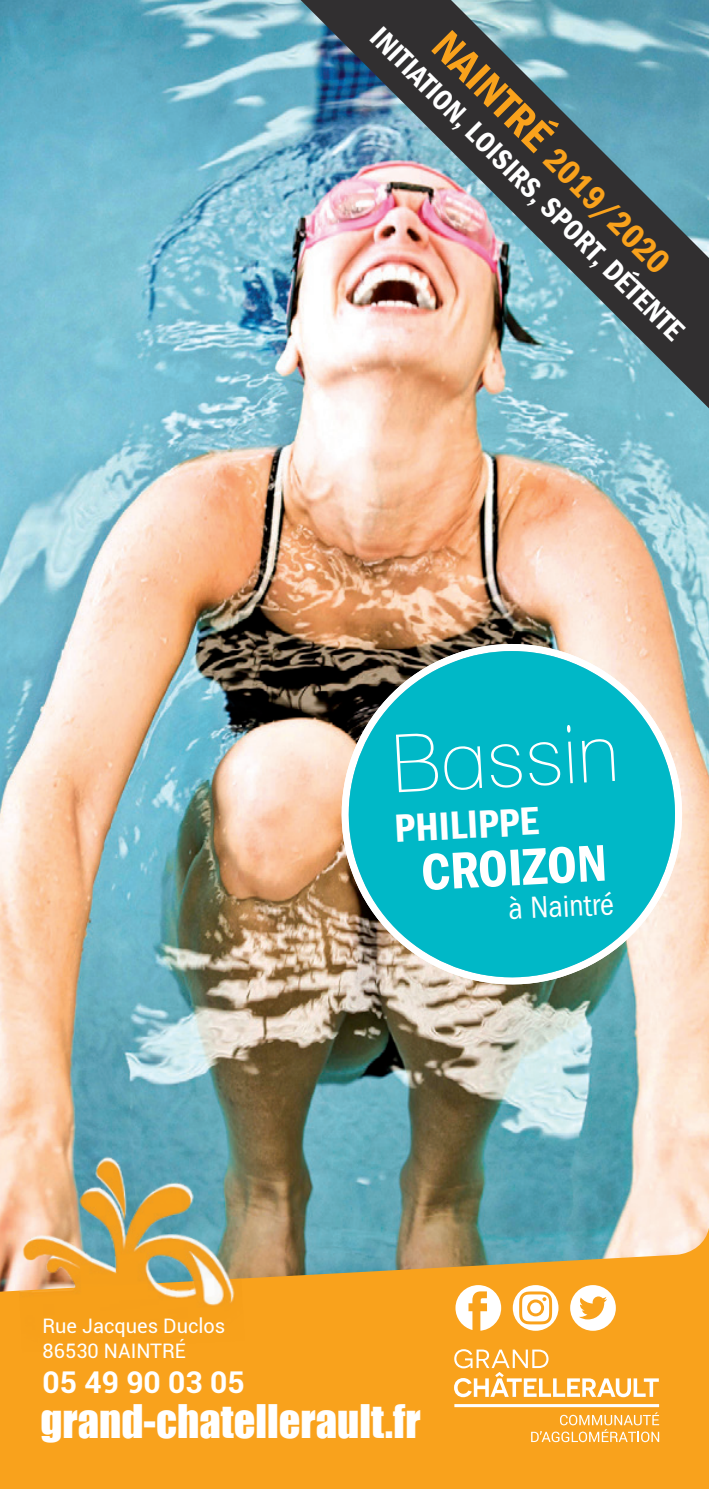
<style>
.page{position:relative;width:709px;height:1489px;background:#fff}
.page>*{position:absolute;margin:0;border:0;box-sizing:border-box;transform-origin:0 0}
.t1{font:condensed 80px "Lane";color:#fff}
.t2{font:600 condensed 53.5px "Franklin Gothic LT";color:#fff}
.t3{font:42.5px "Impact";color:#fff}
.t4{font:600 condensed 40.5px "Franklin Gothic LT";color:#fff}
.t5{font:600 condensed 35px "Franklin Gothic LT";color:#f9a21c}
.t6{font:condensed 31.5px "Franklin Gothic LT";color:#fff}
.t7{font:600 condensed 30px "Franklin Gothic LT";color:#fff}
.t8{font:700 30px "Roboto";color:#fff}
.t9{font:20px/25px "Roboto";color:#fff}
.s1{font-size:44.5px}
</style>
<div class="page">
<img style="left:0;top:0;width:709px;height:1227px">
<svg style="left:0;top:1227px;width:709px;height:261px;background:#eaa22d"></svg>
<img style="left:11px;top:1137px;width:234px;height:214px">
<svg style="left:454px;top:1348px;width:205px;height:48px"></svg>
<svg style="left:531px;top:1412px;width:128px;height:29px;background:#fab449"></svg>
<hr style="left:454px;top:1403px;width:205px;height:3px;background:#fff">
<svg style="left:513px;top:1284px;width:45px;height:46px"></svg>
<svg style="left:570px;top:1284px;width:46px;height:46px"></svg>
<svg style="left:455px;top:1284px;width:46px;height:46px"></svg>
<img style="left:300px;top:0;width:409px;height:408px">
<img style="left:319px;top:621px;width:385px;height:23px">
<img style="left:319px;top:644px;width:385px;height:363px">
<img style="left:327px;top:629px;width:369px;height:22px">
<svg style="left:327px;top:651px;width:369px;height:347px;background:#43b6ba"></svg>
<p class="t7" style="left:387px;top:20px;width:431px;rotate:45deg">INITIATION, LOISIRS, SPORT, DÉTENTE</p>
<p class="t5" style="left:452px;top:27px;width:322px;rotate:45deg"><span class="s1">NAINTRÉ</span> 2019/2020</p>
<h1 class="t1" style="left:388px;top:715px;width:230px;rotate:-3deg">Bassin</h1>
<h3 class="t4" style="left:393px;top:805px;width:146px;rotate:-3deg">PHILIPPE</h3>
<h2 class="t2" style="left:419px;top:841px;width:187px;rotate:-3deg">CROIZON</h2>
<p class="t6" style="left:507px;top:891px;width:107px;rotate:-3deg">à Naintré</p>
<p class="t9" style="left:43px;top:1312px;width:184px">Rue Jacques Duclos<br>86530 NAINTRÉ</p>
<p class="t8" style="left:43px;top:1361px;width:204px">05 49 90 03 05</p>
<h3 class="t3" style="left:40px;top:1387px;width:381px">grand-chatellerault.fr</h3>
</div>
